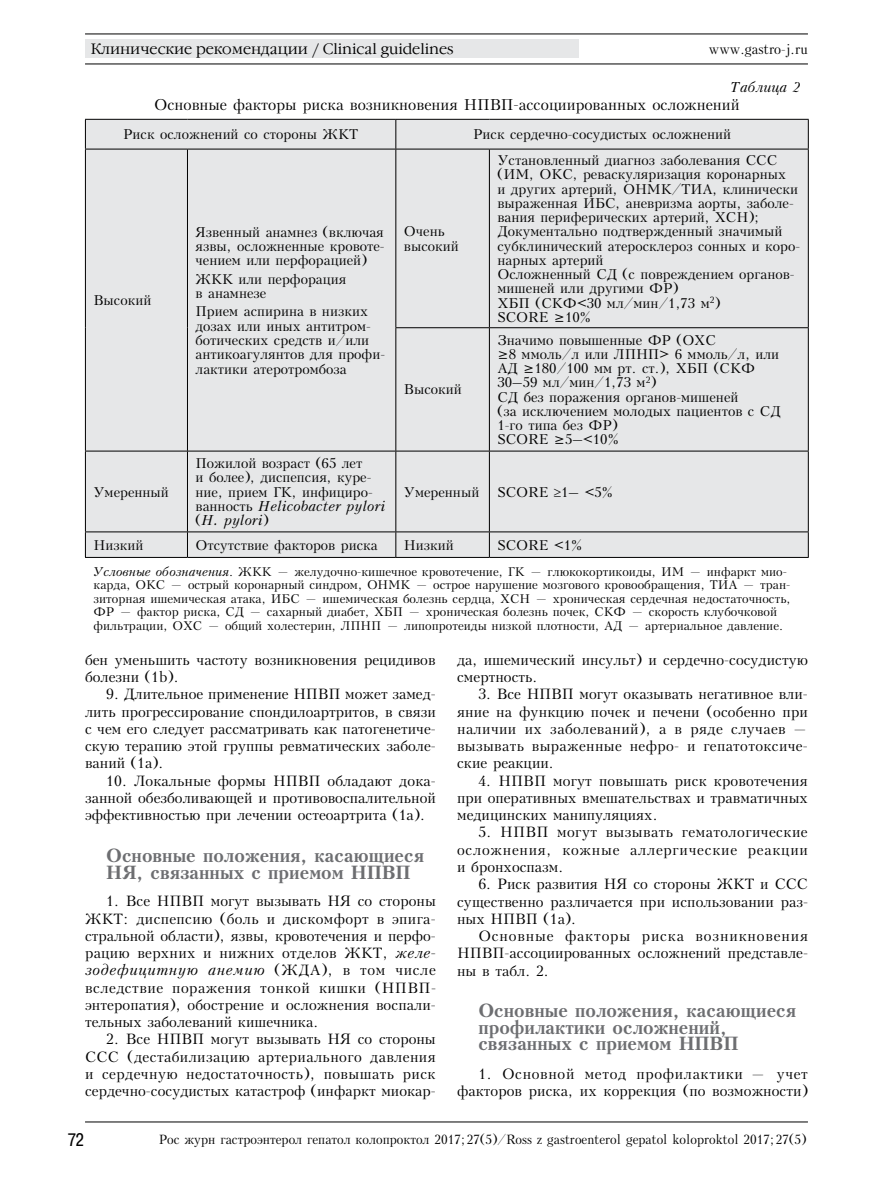
<style>
.page{position:relative;width:893px;height:1191px;background:#fff}
.page>*{position:absolute;margin:0;border:0;box-sizing:border-box;transform-origin:0 0}
.t1{font:700 18px/16.5px "Kudrashov";color:#6d6e71}
.t2{font:18px "Pragmatica Cond C";color:#000}
.t3{font:15px "Kudrashov";color:#000}
.t4{font:300 15px "Garamond C";color:#000}
.t5{font:14.25px/17.2px "Kudrashov";color:#000;text-align:justify}
.t6{font:13.5px/14.2px "Kudrashov";color:#000}
.t7{font:13.5px "Kudrashov";color:#000;scale:.95 1}
.t8{font:italic 13.5px "Kudrashov";color:#000}
.t9{font:12.75px "Kudrashov";color:#000;scale:.95 1}
.t10{font:12px/13.5px "Kudrashov";color:#000}
.s1{font-style:italic}
</style>
<div class="page">
<div style="left:85px;top:40px;width:493px;height:18px;background:#e6e7e8"></div>
<hr style="left:85px;top:64px;width:723px;height:1px;background:#000">
<hr style="left:85px;top:34px;width:723px;height:1px;background:#000">
<hr style="left:85px;top:1121px;width:723px;height:1px;background:#000">
<div style="left:86px;top:120px;width:722px;height:437px;background:#e6e7e8"></div>
<hr style="left:85px;top:119px;width:102px;height:1px;background:#000">
<svg style="left:85px;top:120px;width:1px;height:29px"></svg>
<hr style="left:187px;top:119px;width:209px;height:1px;background:#000">
<hr style="left:396px;top:119px;width:93px;height:1px;background:#000">
<svg style="left:395px;top:120px;width:1px;height:29px"></svg>
<hr style="left:489px;top:119px;width:320px;height:1px;background:#000">
<svg style="left:808px;top:120px;width:1px;height:29px"></svg>
<hr style="left:85px;top:149px;width:102px;height:1px;background:#000">
<hr style="left:85px;top:149px;width:1px;height:179px;background:#000">
<hr style="left:187px;top:149px;width:209px;height:1px;background:#000">
<hr style="left:187px;top:149px;width:1px;height:179px;background:#000">
<hr style="left:396px;top:149px;width:93px;height:1px;background:#000">
<hr style="left:395px;top:149px;width:1px;height:178px;background:#000">
<hr style="left:489px;top:149px;width:320px;height:1px;background:#000">
<hr style="left:489px;top:149px;width:1px;height:178px;background:#000">
<hr style="left:808px;top:149px;width:1px;height:178px;background:#000">
<hr style="left:85px;top:328px;width:1px;height:123px;background:#000">
<hr style="left:187px;top:328px;width:1px;height:123px;background:#000">
<hr style="left:395px;top:327px;width:94px;height:1px;background:#000">
<hr style="left:395px;top:328px;width:1px;height:123px;background:#000">
<hr style="left:489px;top:327px;width:320px;height:1px;background:#000">
<hr style="left:489px;top:328px;width:1px;height:123px;background:#000">
<hr style="left:808px;top:328px;width:1px;height:123px;background:#000">
<hr style="left:85px;top:451px;width:102px;height:1px;background:#000">
<hr style="left:85px;top:451px;width:1px;height:80px;background:#000">
<hr style="left:187px;top:451px;width:209px;height:1px;background:#000">
<hr style="left:187px;top:451px;width:1px;height:80px;background:#000">
<hr style="left:396px;top:451px;width:93px;height:1px;background:#000">
<hr style="left:395px;top:451px;width:1px;height:80px;background:#000">
<hr style="left:489px;top:451px;width:320px;height:1px;background:#000">
<hr style="left:489px;top:451px;width:1px;height:80px;background:#000">
<hr style="left:808px;top:451px;width:1px;height:80px;background:#000">
<hr style="left:85px;top:531px;width:102px;height:1px;background:#000">
<svg style="left:85px;top:532px;width:1px;height:25px"></svg>
<hr style="left:187px;top:531px;width:209px;height:1px;background:#000">
<svg style="left:187px;top:532px;width:1px;height:25px"></svg>
<hr style="left:396px;top:531px;width:93px;height:1px;background:#000">
<svg style="left:395px;top:532px;width:1px;height:25px"></svg>
<hr style="left:489px;top:531px;width:320px;height:1px;background:#000">
<svg style="left:489px;top:532px;width:1px;height:25px"></svg>
<svg style="left:808px;top:532px;width:1px;height:25px"></svg>
<hr style="left:85px;top:557px;width:102px;height:1px;background:#000">
<hr style="left:187px;top:557px;width:209px;height:1px;background:#000">
<hr style="left:396px;top:557px;width:93px;height:1px;background:#000">
<hr style="left:489px;top:557px;width:320px;height:1px;background:#000">
<p class="t4" style="left:91px;top:41px;width:364px">Клинические рекомендации / Clinical guidelines</p>
<p class="t7" style="left:709px;top:41px;width:106px">www.gastro-j.ru</p>
<p class="t8" style="left:731px;top:79px;width:71px">Таблица 2</p>
<p class="t3" style="left:154px;top:95px;width:587px">Основные факторы риска возникновения НПВП-ассоциированных осложнений</p>
<p class="t6" style="left:123px;top:127px;width:237px">Риск осложнений со стороны ЖКТ</p>
<p class="t6" style="left:473px;top:127px;width:260px">Риск сердечно-сосудистых осложнений</p>
<p class="t6" style="left:94px;top:293px;width:59px">Высокий</p>
<p class="t6" style="left:94px;top:485px;width:77px">Умеренный</p>
<p class="t6" style="left:196px;top:225px;width:191px;text-align:justify">Язвенный анамнез (включая язвы, осложненные кровоте&shy;чением или перфорацией)</p>
<p class="t6" style="left:196px;top:272px;width:152px">ЖКК или перфорация в анамнезе</p>
<p class="t6" style="left:196px;top:305px;width:191px">Прием аспирина в низких дозах или иных антитром&shy;ботических средств и/или антикоагулянтов для профи&shy;лактики атеротромбоза</p>
<p class="t6" style="left:196px;top:456px;width:191px">Пожилой возраст (65 лет<br>и более), диспепсия, куре&shy;ние, прием ГК, инфициро&shy;ванность <span class="s1">Helicobacter pylori </span>(<span class="s1">H. pylori</span>)</p>
<p class="t6" style="left:404px;top:225px;width:56px">Очень высокий</p>
<p class="t6" style="left:404px;top:383px;width:59px">Высокий</p>
<p class="t6" style="left:497px;top:153px;width:304px">Установленный диагноз заболевания ССС (ИМ, ОКС, реваскуляризация коронарных<br>и других артерий, ОНМК/ТИА, клинически выраженная ИБС, аневризма аорты, заболе&shy;вания периферических артерий, ХСН); Документально подтвержденный значимый субклинический атеросклероз сонных и коро&shy;нарных артерий<br>Осложненный СД (с повреждением органов&shy;мишеней или другими ФР)<br>ХБП (СКФ&lt;30 мл/мин/1,73 м<sup>2</sup>)<br>SCORE ≥10%</p>
<p class="t6" style="left:497px;top:333px;width:285px">Значимо повышенные ФР (ОХС<br>≥8 ммоль/л или ЛПНП&gt; 6 ммоль/л, или<br>АД ≥180/100 мм рт. ст.), ХБП (СКФ<br>30–59 мл/мин/1,73 м<sup>2</sup>)<br>СД без поражения органов-мишеней<br>(за исключением молодых пациентов с СД<br>1-го типа без ФР)<br>SCORE ≥5–&lt;10%</p>
<p class="t6" style="left:404px;top:485px;width:77px">Умеренный</p>
<p class="t6" style="left:497px;top:485px;width:117px">SCORE ≥1– &lt;5%</p>
<p class="t6" style="left:94px;top:538px;width:51px">Низкий</p>
<p class="t6" style="left:196px;top:538px;width:184px">Отсутствие факторов риска</p>
<p class="t6" style="left:404px;top:538px;width:51px">Низкий</p>
<p class="t6" style="left:497px;top:538px;width:86px">SCORE &lt;1%</p>
<p class="t10" style="left:94px;top:565px;width:699px"><span class="s1">Условные обозначения</span>. ЖКК — желудочно-кишечное кровотечение, ГК — глюкокортикоиды, ИМ — инфаркт мио&shy;карда, ОКС — острый коронарный синдром, ОНМК — острое нарушение мозгового кровообращения, ТИА — тран&shy;зиторная ишемическая атака, ИБС — ишемическая болезнь сердца, ХСН — хроническая сердечная недостаточность, ФР — фактор риска, СД — сахарный диабет, ХБП — хроническая болезнь почек, СКФ — скорость клубочковой фильтрации, ОХС — общий холестерин, ЛПНП — липопротеиды низкой плотности, АД — артериальное давление.</p>
<p class="t5" style="left:85px;top:651px;width:352px">бен уменьшить частоту возникновения рецидивов болезни (1b).</p>
<p class="t5" style="left:85px;top:686px;width:352px;text-indent:21px">9. Длительное применение НПВП может замед&shy;лить прогрессирование спондилоартритов, в связи с чем его следует рассматривать как патогенетиче&shy;скую терапию этой группы ревматических заболе&shy;ваний (1a).</p>
<p class="t5" style="left:85px;top:772px;width:352px;text-indent:21px">10. Локальные формы НПВП обладают дока&shy;занной обезболивающей и противовоспалительной эффективностью при лечении остеоартрита (1a).</p>
<p class="t1" style="left:106px;top:847px;width:319px">Основные положения, касающиеся<br>НЯ, связанных с приемом НПВП</p>
<p class="t5" style="left:85px;top:893px;width:352px;text-indent:21px">1. Все НПВП могут вызывать НЯ со стороны ЖКТ: диспепсию (боль и дискомфорт в эпига&shy;стральной области), язвы, кровотечения и перфо&shy;рацию верхних и нижних отделов ЖКТ, <span class="s1">желе‑ зодефицитную анемию</span> (ЖДА), в том числе вследствие поражения тонкой кишки (НПВП&shy;энтеропатия), обострение и осложнения воспали&shy;тельных заболеваний кишечника.</p>
<p class="t5" style="left:85px;top:1031px;width:352px;text-indent:21px">2. Все НПВП могут вызывать НЯ со стороны ССС (дестабилизацию артериального давления и сердечную недостаточность), повышать риск сердечно-сосудистых катастроф (инфаркт миокар-</p>
<p class="t5" style="left:457px;top:651px;width:352px">да, ишемический инсульт) и сердечно-сосудистую смертность.</p>
<p class="t5" style="left:457px;top:686px;width:352px;text-indent:21px">3. Все НПВП могут оказывать негативное вли&shy;яние на функцию почек и печени (особенно при наличии их заболеваний), а в ряде случаев — вызывать выраженные нефро- и гепатотоксиче&shy;ские реакции.</p>
<p class="t5" style="left:457px;top:772px;width:352px;text-indent:21px">4. НПВП могут повышать риск кровотечения при оперативных вмешательствах и травматичных медицинских манипуляциях.</p>
<p class="t5" style="left:457px;top:824px;width:352px;text-indent:21px">5. НПВП могут вызывать гематологические осложнения, кожные аллергические реакции и бронхоспазм.</p>
<p class="t5" style="left:457px;top:876px;width:352px;text-indent:21px">6. Риск развития НЯ со стороны ЖКТ и ССС существенно различается при использовании раз&shy;ных НПВП (1а).</p>
<p class="t5" style="left:457px;top:927px;width:352px;text-indent:21px">Основные факторы риска возникновения НПВП-ассоциированных осложнений представле&shy;ны в табл. 2.</p>
<p class="t1" style="left:478px;top:1002px;width:319px">Основные положения, касающиеся профилактики осложнений, связанных с приемом НПВП</p>
<p class="t5" style="left:457px;top:1065px;width:352px;text-align:right">1. Основной метод профилактики — учет факторов риска, их коррекция (по возможности)</p>
<p class="t2" style="left:68px;top:1130px;width:17px">72</p>
<p class="t9" style="left:159px;top:1132px;width:683px">Рос журн гастроэнтерол гепатол колопроктол 2017;27(5)/Ross z gastroenterol gepatol koloproktol 2017;27(5)</p>
</div>
